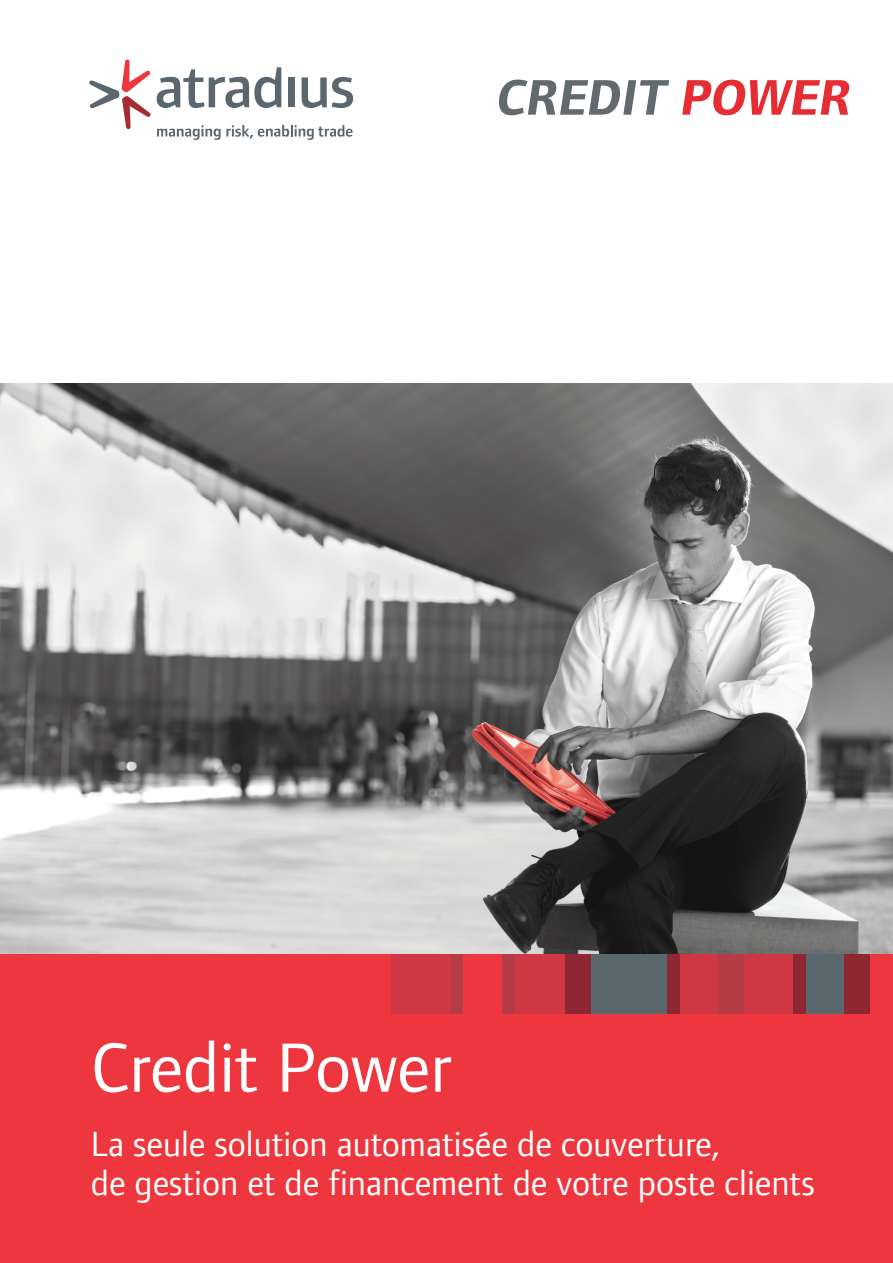
<style>
.page{position:relative;width:893px;height:1263px;background:#fff}
.page>*{position:absolute;margin:0;border:0;box-sizing:border-box;transform-origin:0 0}
.t1{font:72px "Foundry Form Sans";color:#fff}
.t2{font:italic 700 51.75px "Foundry Form Sans";color:#626a6e}
.t3{font:36px/39px "Foundry Form Sans";color:#fff}
.s1{color:#e62d34}
</style>
<div class="page">
<img style="left:0;top:384px;width:893px;height:570px">
<div style="left:0;top:954px;width:893px;height:309px;background:#ee363e"></div>
<svg style="left:89px;top:60px;width:62px;height:69px"></svg>
<svg style="left:157px;top:67px;width:124px;height:41px"></svg>
<div style="left:288px;top:77px;width:7px;height:30px;background:#5a676e"></div>
<svg style="left:302px;top:77px;width:51px;height:31px"></svg>
<svg style="left:157px;top:125px;width:196px;height:15px"></svg>
<div style="left:451px;top:954px;width:12px;height:60px;background:#b43c46"></div>
<div style="left:391px;top:954px;width:60px;height:60px;background:#cf3842"></div>
<div style="left:514px;top:954px;width:52px;height:60px;background:#cf3842"></div>
<div style="left:680px;top:954px;width:39px;height:60px;background:#cf3842"></div>
<div style="left:744px;top:954px;width:49px;height:60px;background:#cf3842"></div>
<div style="left:566px;top:954px;width:25px;height:60px;background:#8f2733"></div>
<div style="left:719px;top:954px;width:25px;height:60px;background:#b43c46"></div>
<div style="left:844px;top:954px;width:26px;height:60px;background:#8f2733"></div>
<div style="left:502px;top:954px;width:12px;height:60px;background:#b43c46"></div>
<div style="left:591px;top:954px;width:77px;height:60px;background:#5a676e"></div>
<div style="left:668px;top:954px;width:12px;height:60px;background:#8f2733"></div>
<div style="left:806px;top:954px;width:38px;height:60px;background:#5a676e"></div>
<div style="left:793px;top:954px;width:13px;height:60px;background:#8f2733"></div>
<p class="t2" style="left:494px;top:68px;width:365px">CREDIT <span class="s1">POWER</span></p>
<p class="t1" style="left:91px;top:1027px;width:362px">Credit Power</p>
<p class="t3" style="left:91px;top:1124px;width:725px">La seule solution automatisée de couverture,<br>de gestion et de financement de votre poste clients</p>
</div>
